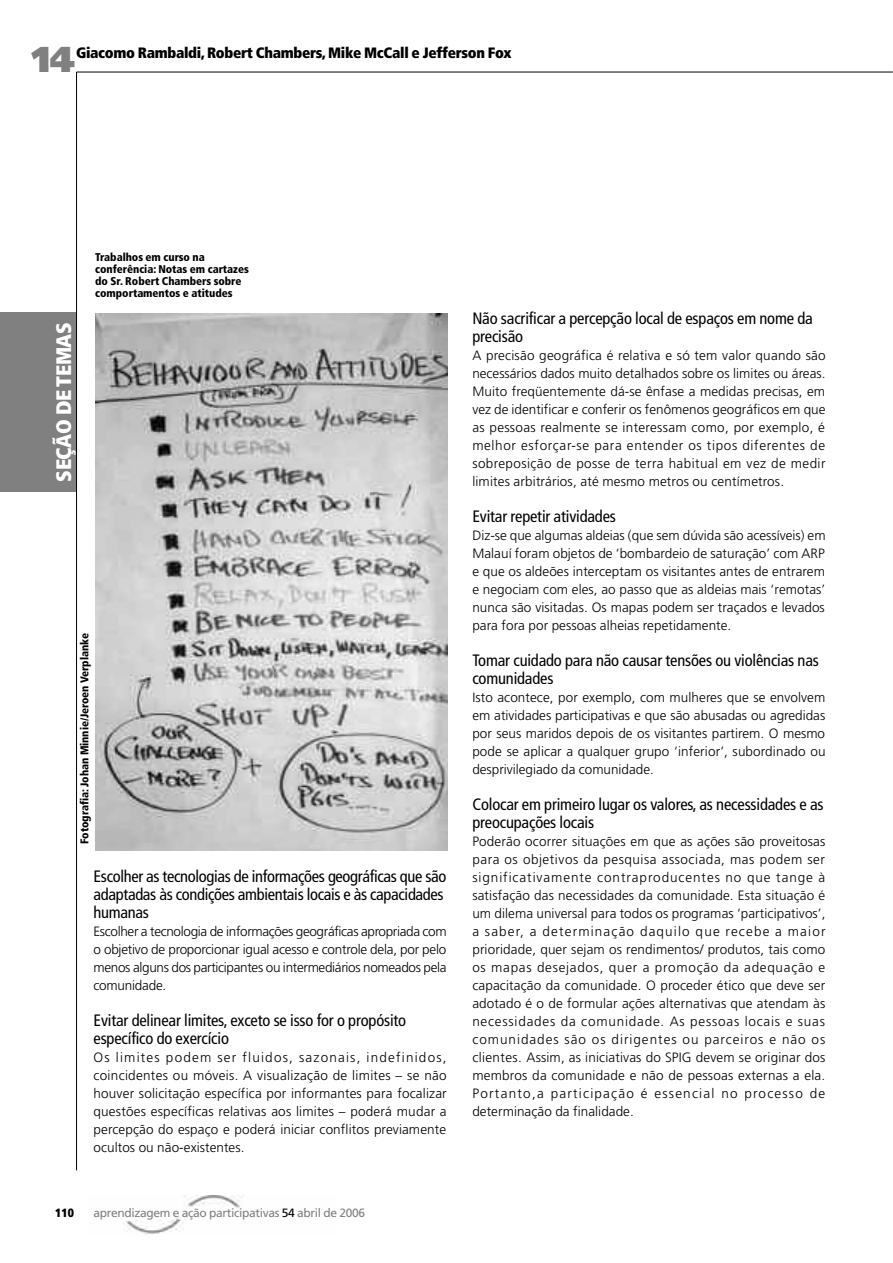
<style>
.page{position:relative;width:893px;height:1263px;background:#fff}
.page>*{position:absolute;margin:0;border:0;box-sizing:border-box;transform-origin:0 0}
.t1{font:900 36px "Frutiger";color:#808080}
.t2{font:900 condensed 21px "Frutiger";letter-spacing:-.02em;color:#fff}
.t3{font:condensed 16.5px/18px "Frutiger";letter-spacing:-.01em;color:#000}
.t4{font:900 condensed 15px "Frutiger";letter-spacing:-.02em;color:#000}
.t5{font:300 13.5px/18px "Frutiger";letter-spacing:.005em;color:#000;text-align:justify}
.t6{font:12px "Frutiger";letter-spacing:-.03em;color:#808080}
.t7{font:900 condensed 12px "Frutiger";color:#000}
.t8{font:900 condensed 11.25px/12px "Frutiger";letter-spacing:-.005em;color:#000}
.s1{color:#000}
</style>
<div class="page">
<div style="left:0;top:313px;width:76px;height:179px;background:#808080"></div>
<hr style="left:77px;top:72px;width:816px;height:1px;background:#000">
<hr style="left:76px;top:72px;width:1px;height:1098px;background:#000">
<img style="left:123px;top:1195px;width:121px;height:40px">
<img style="left:95px;top:314px;width:352px;height:536px">
<p class="t4" style="left:76px;top:47px;width:437px">Giacomo Rambaldi, Robert Chambers, Mike McCall e Jefferson Fox</p>
<h1 class="t1" style="left:32px;top:45px;width:45px">14</h1>
<h2 class="t2" style="left:55px;top:482px;width:161px;rotate:-90deg">SEÇÃO DE TEMAS</h2>
<p class="t8" style="left:95px;top:252px;width:155px">Trabalhos em curso na conferência: Notas em cartazes do Sr. Robert Chambers sobre comportamentos e atitudes</p>
<p class="t8" style="left:80px;top:844px;width:212px;rotate:-90deg">Fotografia: Johan Minnie/Jeroen Verplanke</p>
<p class="t3" style="left:94px;top:869px;width:354px">Escolher as tecnologias de informações geográficas que são adaptadas às condições ambientais locais e às capacidades humanas</p>
<p class="t5" style="left:94px;top:923px;width:355px">Escolher a tecnologia de informações geográficas apropriada com o objetivo de proporcionar igual acesso e controle dela, por pelo menos alguns dos participantes ou intermediários nomeados pela comunidade.</p>
<p class="t3" style="left:94px;top:1013px;width:314px">Evitar delinear limites, exceto se isso for o propósito específico do exercício</p>
<p class="t5" style="left:94px;top:1049px;width:355px">Os limites podem ser fluidos, sazonais, indefinidos, coincidentes ou móveis. A visualização de limites – se não houver solicitação específica por informantes para focalizar questões específicas relativas aos limites – poderá mudar a percepção do espaço e poderá iniciar conflitos previamente ocultos ou não-existentes.</p>
<p class="t7" style="left:55px;top:1208px;width:20px">110</p>
<p class="t6" style="left:94px;top:1208px;width:273px">aprendizagem e ação participativas <span class="s1">54</span> abril de 2006</p>
<p class="t3" style="left:472px;top:311px;width:342px">Não sacrificar a percepção local de espaços em nome da precisão</p>
<p class="t5" style="left:472px;top:347px;width:355px">A precisão geográfica é relativa e só tem valor quando são necessários dados muito detalhados sobre os limites ou áreas.<br>Muito freqüentemente dá-se ênfase a medidas precisas, em vez de identificar e conferir os fenômenos geográficos em que as pessoas realmente se interessam como, por exemplo, é melhor esforçar-se para entender os tipos diferentes de sobreposição de posse de terra habitual em vez de medir limites arbitrários, até mesmo metros ou centímetros.</p>
<p class="t3" style="left:472px;top:509px;width:145px">Evitar repetir atividades</p>
<p class="t5" style="left:472px;top:527px;width:355px">Diz-se que algumas aldeias (que sem dúvida são acessíveis) em Malauí foram objetos de ‘bombardeio de saturação’ com ARP e que os aldeões interceptam os visitantes antes de entrarem e negociam com eles, ao passo que as aldeias mais ‘remotas’ nunca são visitadas. Os mapas podem ser traçados e levados para fora por pessoas alheias repetidamente.</p>
<p class="t3" style="left:472px;top:653px;width:348px">Tomar cuidado para não causar tensões ou violências nas comunidades</p>
<p class="t5" style="left:472px;top:689px;width:355px">Isto acontece, por exemplo, com mulheres que se envolvem em atividades participativas e que são abusadas ou agredidas por seus maridos depois de os visitantes partirem. O mesmo pode se aplicar a qualquer grupo ‘inferior’, subordinado ou desprivilegiado da comunidade.</p>
<p class="t3" style="left:472px;top:797px;width:353px">Colocar em primeiro lugar os valores, as necessidades e as preocupações locais</p>
<p class="t5" style="left:472px;top:833px;width:355px">Poderão ocorrer situações em que as ações são proveitosas para os objetivos da pesquisa associada, mas podem ser significativamente contraproducentes no que tange à satisfação das necessidades da comunidade. Esta situação é um dilema universal para todos os programas ‘participativos’, a saber, a determinação daquilo que recebe a maior prioridade, quer sejam os rendimentos/ produtos, tais como os mapas desejados, quer a promoção da adequação e capacitação da comunidade. O proceder ético que deve ser adotado é o de formular ações alternativas que atendam às necessidades da comunidade. As pessoas locais e suas comunidades são os dirigentes ou parceiros e não os clientes. Assim, as iniciativas do SPIG devem se originar dos membros da comunidade e não de pessoas externas a ela.<br>Portanto,a participação é essencial no processo de determinação da finalidade.</p>
</div>
